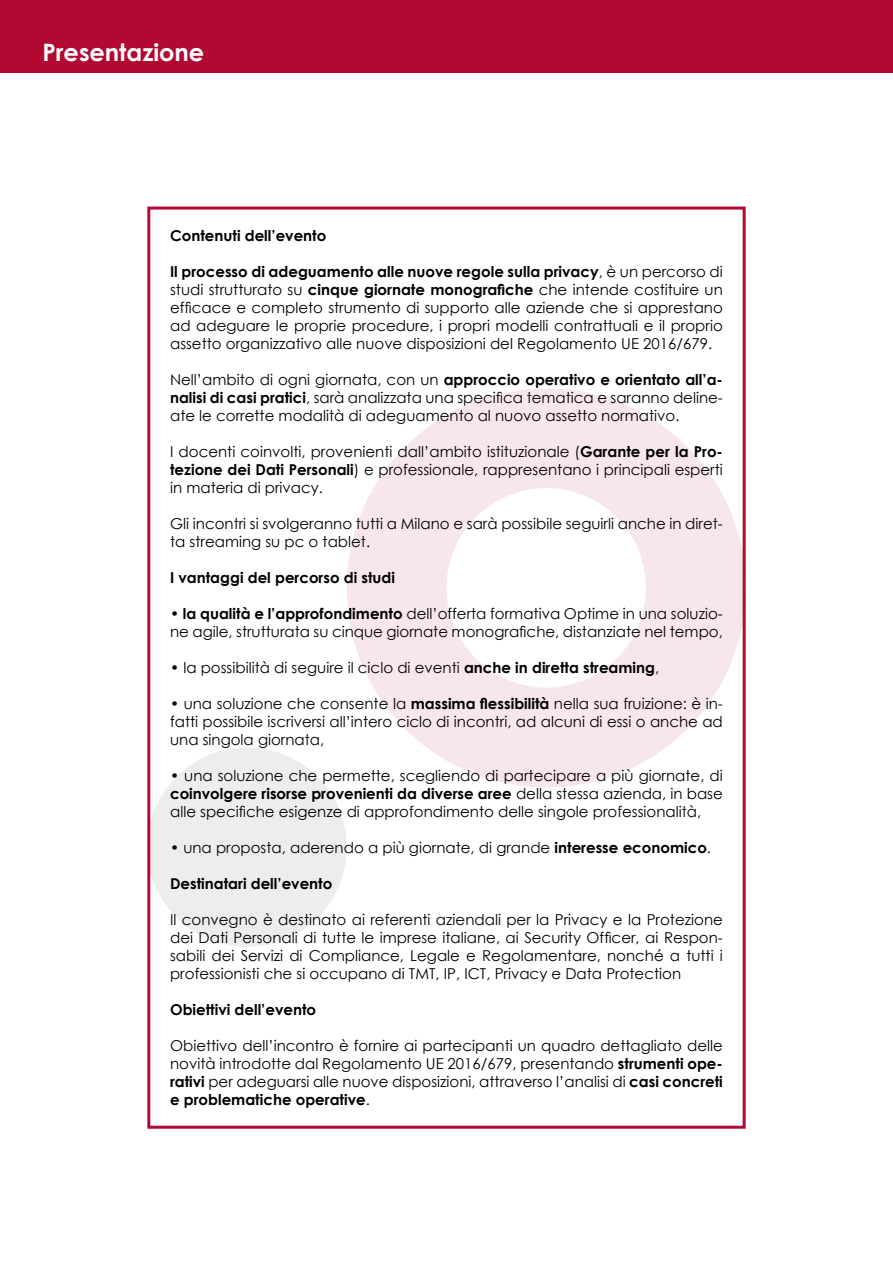
<style>
.page{position:relative;width:893px;height:1263px;background:#fff}
.page>*{position:absolute;margin:0;border:0;box-sizing:border-box;transform-origin:0 0}
.t1{font:700 24px "Century Gothic";color:#fff}
.t2{font:15px/18px "Century Gothic";color:#000;text-align:justify}
.t3{font:700 15px "Century Gothic";color:#000}
.s1{font-weight:700}
</style>
<div class="page">
<div style="left:347px;top:388px;width:399px;height:399px;background:#f7e6eb;border-radius:50%"></div>
<div style="left:446px;top:488px;width:200px;height:200px;background:#fff;border-radius:50%"></div>
<div style="left:147px;top:747px;width:200px;height:200px;background:#ededed;border-radius:50%"></div>
<div style="left:0;top:0;width:893px;height:72px;background:#b20933"></div>
<div style="left:147px;top:207px;width:599px;height:922px;border:3px solid #b20933"></div>
<h1 class="t1" style="left:43px;top:34px;width:163px">Presentazione</h1>
<p class="t3" style="left:170px;top:224px;width:158px">Contenuti dell’evento</p>
<p class="t2" style="left:170px;top:263px;width:554px"><span class="s1">Il processo di adeguamento alle nuove regole sulla privacy</span>, è un percorso di studi strutturato su <span class="s1">cinque giornate monografiche</span> che intende costituire un efficace e completo strumento di supporto alle aziende che si apprestano ad adeguare le proprie procedure, i propri modelli contrattuali e il proprio assetto organizzativo alle nuove disposizioni del Regolamento UE 2016/679.</p>
<p class="t2" style="left:170px;top:371px;width:554px">Nell’ambito di ogni giornata, con un <span class="s1">approccio operativo e orientato all’a&shy;nalisi di casi pratici</span>, sarà analizzata una specifica tematica e saranno deline&shy;ate le corrette modalità di adeguamento al nuovo assetto normativo.</p>
<p class="t2" style="left:170px;top:443px;width:554px">I docenti coinvolti, provenienti dall’ambito istituzionale (<span class="s1">Garante per la Pro&shy;tezione dei Dati Personali</span>) e professionale, rappresentano i principali esperti in materia di privacy.</p>
<p class="t2" style="left:170px;top:515px;width:554px">Gli incontri si svolgeranno tutti a Milano e sarà possibile seguirli anche in diret&shy;ta streaming su pc o tablet.</p>
<p class="t3" style="left:170px;top:566px;width:226px">I vantaggi del percorso di studi</p>
<p class="t2" style="left:170px;top:605px;width:554px">• <span class="s1">la qualità e l’approfondimento</span> dell’offerta formativa Optime in una soluzio&shy;ne agile, strutturata su cinque giornate monografiche, distanziate nel tempo,</p>
<p class="t2" style="left:170px;top:659px;width:491px">• la possibilità di seguire il ciclo di eventi <span class="s1">anche in diretta streaming</span>,</p>
<p class="t2" style="left:170px;top:695px;width:554px">• una soluzione che consente la <span class="s1">massima flessibilità</span> nella sua fruizione: è in&shy;fatti possibile iscriversi all’intero ciclo di incontri, ad alcuni di essi o anche ad una singola giornata,</p>
<p class="t2" style="left:170px;top:767px;width:554px">• una soluzione che permette, scegliendo di partecipare a più giornate, di <span class="s1">coinvolgere risorse provenienti da diverse aree</span> della stessa azienda, in base alle specifiche esigenze di approfondimento delle singole professionalità,</p>
<p class="t2" style="left:170px;top:839px;width:542px">• una proposta, aderendo a più giornate, di grande <span class="s1">interesse economico</span>.</p>
<p class="t3" style="left:170px;top:872px;width:164px">Destinatari dell’evento</p>
<p class="t2" style="left:170px;top:911px;width:554px">Il convegno è destinato ai referenti aziendali per la Privacy e la Protezione dei Dati Personali di tutte le imprese italiane, ai Security Officer, ai Respon&shy;sabili dei Servizi di Compliance, Legale e Regolamentare, nonché a tutti i professionisti che si occupano di TMT, IP, ICT, Privacy e Data Protection</p>
<p class="t3" style="left:170px;top:998px;width:148px">Obiettivi dell’evento</p>
<p class="t2" style="left:170px;top:1037px;width:554px">Obiettivo dell’incontro è fornire ai partecipanti un quadro dettagliato delle novità introdotte dal Regolamento UE 2016/679, presentando <span class="s1">strumenti ope&shy;rativi</span> per adeguarsi alle nuove disposizioni, attraverso l’analisi di <span class="s1">casi concreti e problematiche operative</span>.</p>
</div>
